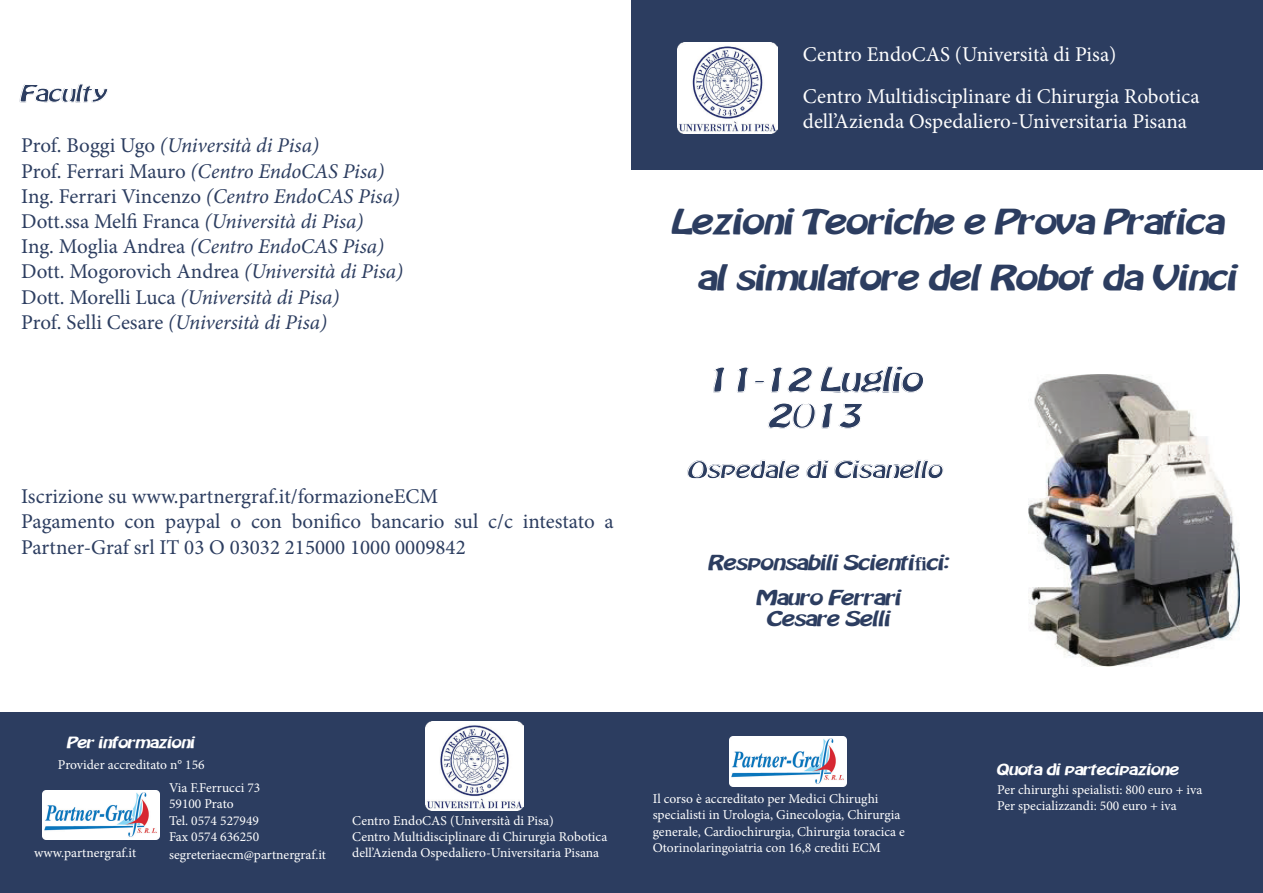
<style>
.page{position:relative;width:1263px;height:893px;background:#fff}
.page>*{position:absolute;margin:0;border:0;box-sizing:border-box;transform-origin:0 0}
.t1{font:30px/56.4px "Batavia";color:#2c3d60}
.t2{font:italic 21px/25.2px "Minion Pro";letter-spacing:-.005em;color:#2c3d60}
.t3{font:21px/25.2px "Minion Pro";color:#2c3d60}
.t4{font:21px/42.2px "Minion Pro";color:#fff}
.t5{font:21px "Batavia";color:#2c3d60}
.t6{font:18px/34.3px "Batavia";color:#2c3d60;text-align:center}
.t7{font:13.5px/16.2px "Minion Pro";color:#fff}
.t8{font:13.5px "Batavia";color:#fff}
.s1{font-style:normal}
</style>
<div class="page">
<div style="left:631px;top:0;width:632px;height:169px;background:#2c3d60"></div>
<div style="left:0;top:712px;width:1263px;height:181px;background:#2c3d60"></div>
<img style="left:730px;top:736px;width:117px;height:50px">
<img style="left:1028px;top:374px;width:211px;height:292px">
<img style="left:677px;top:42px;width:100px;height:91px">
<img style="left:43px;top:790px;width:116px;height:50px">
<img style="left:425px;top:721px;width:98px;height:89px">
<h2 class="t5" style="left:21px;top:78px;width:88px">Faculty</h2>
<p class="t2" style="left:21px;top:133px;width:383px"><span class="s1">Prof. Boggi Ugo</span> (Università di Pisa)<br><span class="s1">Prof. Ferrari Mauro</span> (Centro EndoCAS Pisa)<br><span class="s1">Ing. Ferrari Vincenzo</span> (Centro EndoCAS Pisa)<br><span class="s1">Dott.ssa Melfi Franca</span> (Università di Pisa)<br><span class="s1">Ing. Moglia Andrea</span> (Centro EndoCAS Pisa)<br><span class="s1">Dott. Mogorovich Andrea</span> (Università di Pisa)<br><span class="s1">Dott. Morelli Luca</span> (Università di Pisa)<br><span class="s1">Prof. Selli Cesare</span> (Università di Pisa)</p>
<h2 class="t3" style="left:21px;top:484px;width:594px">Iscrizione su www.partnergraf.it/formazioneECM<br>Pagamento con paypal o con bonifico bancario sul c/c intestato a<br>Partner-Graf srl IT 03 O 03032 215000 1000 0009842</h2>
<h2 class="t4" style="left:803px;top:33px;width:398px">Centro EndoCAS (Università di Pisa)<br>Centro Multidisciplinare di Chirurgia Robotica</h2>
<h2 class="t4" style="left:803px;top:101px;width:386px">dell’Azienda Ospedaliero-Universitaria Pisana</h2>
<h1 class="t1" style="left:699px;top:192px;width:541px;text-indent:-26px">Lezioni Teoriche e Prova Pratica al simulatore del Robot da Vinci</h1>
<h1 class="t1" style="left:708px;top:360px;width:218px;line-height:36px;text-align:center">11-12 Luglio<br>2013</h1>
<h2 class="t5" style="left:688px;top:454px;width:257px">Ospedale di Cisanello</h2>
<h3 class="t6" style="left:709px;top:545px;width:242px">Responsabili Scientifici:<br>Mauro Ferrari</h3>
<h3 class="t6" style="left:768px;top:601px;width:125px">Cesare Selli</h3>
<p class="t8" style="left:67px;top:733px;width:129px">Per informazioni</p>
<p class="t7" style="left:169px;top:753px;width:93px;line-height:23.4px;text-indent:-111px">Provider accreditato n° 156<br>Via F.Ferrucci 73</p>
<p class="t7" style="left:169px;top:796px;width:92px">59100 Prato<br>Tel. 0574 527949<br>Fax 0574 636250</p>
<p class="t7" style="left:169px;top:846px;width:158px">segreteriaecm@partnergraf.it</p>
<p class="t7" style="left:34px;top:844px;width:104px">www.partnergraf.it</p>
<p class="t7" style="left:352px;top:812px;width:256px">Centro EndoCAS (Università di Pisa)<br>Centro Multidisciplinare di Chirurgia Robotica dell’Azienda Ospedaliero-Universitaria Pisana</p>
<p class="t7" style="left:653px;top:791px;width:254px">Il corso è accreditato per Medici Chirughi specialisti in Urologia, Ginecologia, Chirurgia generale, Cardiochirurgia, Chirurgia toracica e Otorinolaringoiatria con 16,8 crediti ECM</p>
<p class="t8" style="left:998px;top:759px;width:183px">Quota di partecipazione</p>
<p class="t7" style="left:997px;top:782px;width:207px">Per chirurghi speialisti: 800 euro + iva<br>Per specializzandi: 500 euro + iva</p>
</div>
